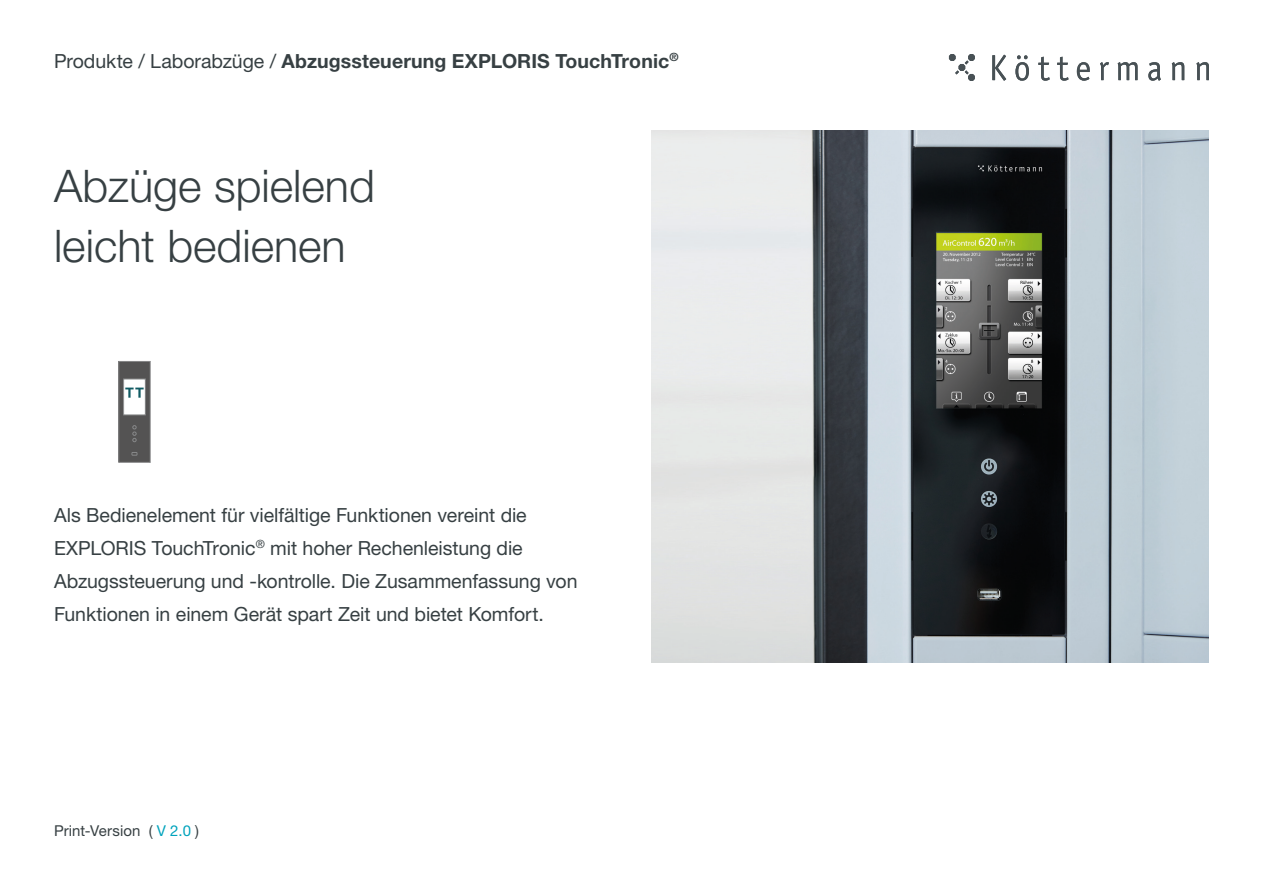
<style>
.page{position:relative;width:1263px;height:893px;background:#fff}
.page>*{position:absolute;margin:0;border:0;box-sizing:border-box;transform-origin:0 0}
.t1{font:300 45px/60px "Helvetica Neue LT Std";color:#374043}
.t2{font:19.5px/33px "Helvetica Neue LT Std";letter-spacing:-.005em;color:#374043}
.t3{font:700 19.5px "Helvetica Neue LT Std";letter-spacing:.005em;color:#374043}
.t4{font:15px "Helvetica Neue LT Std";letter-spacing:.005em;color:#374043}
.s1{font-weight:400}
.s2{color:#00a3bc}
</style>
<div class="page">
<svg style="left:992px;top:55px;width:14px;height:26px"></svg>
<svg style="left:1015px;top:55px;width:14px;height:26px"></svg>
<svg style="left:1038px;top:57px;width:12px;height:24px"></svg>
<svg style="left:1057px;top:57px;width:11px;height:24px"></svg>
<svg style="left:1077px;top:62px;width:13px;height:19px"></svg>
<svg style="left:1100px;top:62px;width:9px;height:18px"></svg>
<svg style="left:1118px;top:62px;width:19px;height:18px"></svg>
<svg style="left:1148px;top:62px;width:13px;height:19px"></svg>
<svg style="left:1172px;top:62px;width:12px;height:18px"></svg>
<svg style="left:1196px;top:62px;width:13px;height:18px"></svg>
<svg style="left:949px;top:54px;width:26px;height:27px"></svg>
<img style="left:651px;top:131px;width:558px;height:531px">
<div style="left:119px;top:361px;width:31px;height:101px;background:#545353"></div>
<div style="left:118px;top:361px;width:33px;height:102px;border:1px solid #878889"></div>
<div style="left:124px;top:379px;width:21px;height:36px;background:#fff"></div>
<div style="left:123px;top:379px;width:23px;height:36px;border:1px solid #878889"></div>
<svg style="left:132px;top:452px;width:5px;height:3px"></svg>
<svg style="left:132px;top:425px;width:4px;height:17px"></svg>
<svg style="left:125px;top:388px;width:19px;height:10px"></svg>
<p class="t3" style="left:54px;top:49px;width:626px"><span class="s1">Produkte / Laborabzüge /</span> Abzugssteuerung EXPLORIS TouchTronic<sup>®</sup></p>
<h1 class="t1" style="left:54px;top:155px;width:322px">Abzüge spielend leicht bedienen</h1>
<p class="t2" style="left:54px;top:498px;width:525px">Als Bedienelement für vielfältige Funktionen vereint die EXPLORIS TouchTronic<sup>®</sup> mit hoher Rechenleistung die Abzugssteuerung und -kontrolle. Die Zusammenfassung von Funktionen in einem Gerät spart Zeit und bietet Komfort.</p>
<p class="t4" style="left:54px;top:822px;width:147px">Print-Version ( <span class="s2">V 2.0</span> )</p>
</div>
